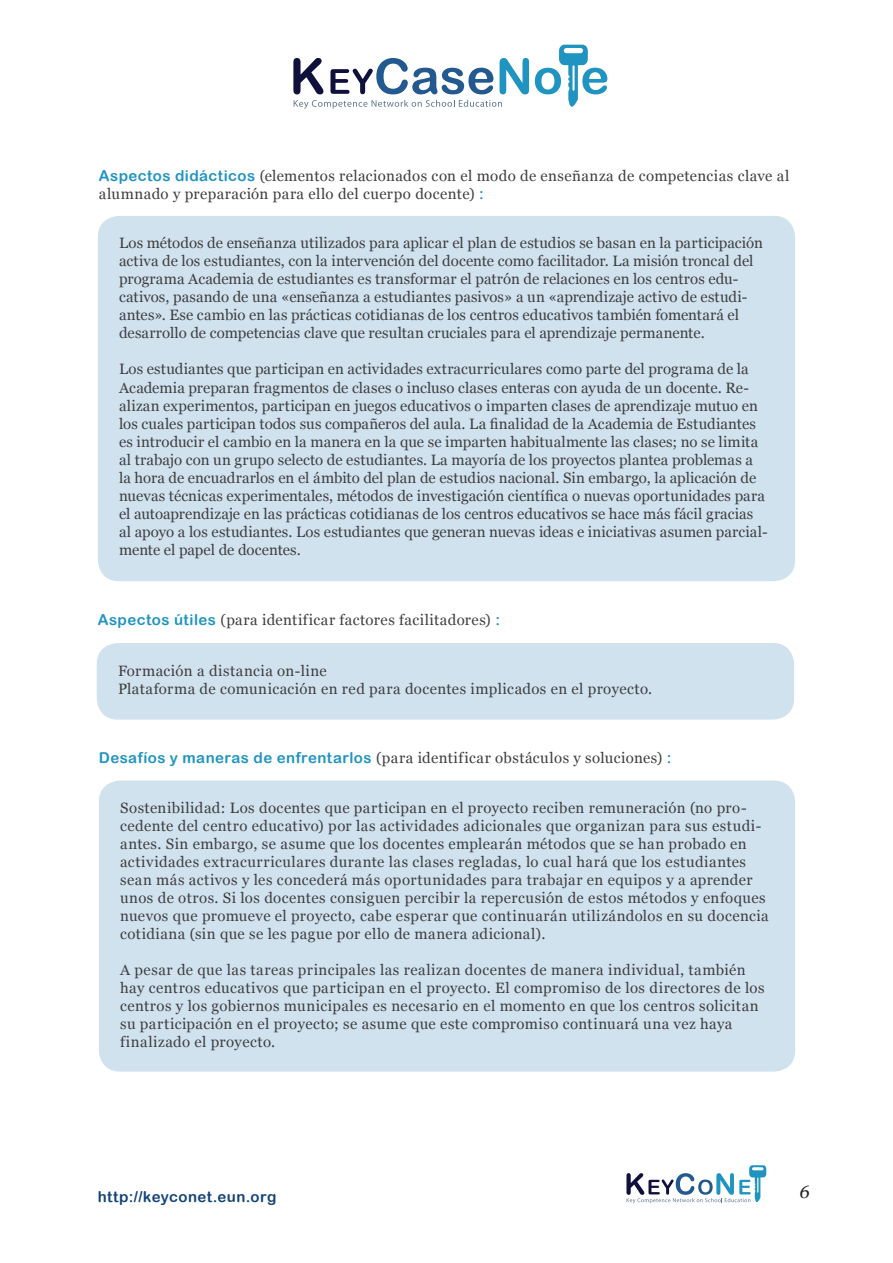
<style>
.page{position:relative;width:893px;height:1263px;background:#fff}
.page>*{position:absolute;margin:0;border:0;box-sizing:border-box;transform-origin:0 0}
.t1{font:italic 18px "Georgia";color:#231f20}
.courant{font:15px/18px "Georgia";letter-spacing:.015em;color:#3e3e3f}
.t2{font:15px "Arial Rounded MT Bold";letter-spacing:.03em;color:#144477}
.s1{font-family:"Arial Rounded MT Bold";color:#2094c0}
</style>
<div class="page">
<svg style="left:626px;top:1165px;width:140px;height:38px"></svg>
<svg style="left:293px;top:58px;width:30px;height:36px"></svg>
<svg style="left:294px;top:100px;width:208px;height:9px"></svg>
<svg style="left:330px;top:58px;width:163px;height:36px"></svg>
<svg style="left:500px;top:58px;width:29px;height:36px"></svg>
<svg style="left:535px;top:45px;width:72px;height:62px"></svg>
<div style="left:98px;top:216px;width:697px;height:365px;background:#d1e2ef;border-radius:21px"></div>
<div style="left:97px;top:643px;width:697px;height:77px;background:#d1e2ef;border-radius:21px"></div>
<div style="left:99px;top:780px;width:696px;height:291px;background:#d1e2ef;border-radius:21px"></div>
<p class="courant" style="left:99px;top:167px;width:692px"><span class="s1">Aspectos didácticos</span> (elementos relacionados con el modo de enseñanza de competencias clave al alumnado y preparación para ello del cuerpo docente) <span class="s1">:</span></p>
<p class="courant" style="left:119px;top:235px;width:645px">Los métodos de enseñanza utilizados para aplicar el plan de estudios se basan en la participación activa de los estudiantes, con la intervención del docente como facilitador. La misión troncal del programa Academia de estudiantes es transformar el patrón de relaciones en los centros edu&shy;cativos, pasando de una «enseñanza a estudiantes pasivos» a un «aprendizaje activo de estudi&shy;antes». Ese cambio en las prácticas cotidianas de los centros educativos también fomentará el desarrollo de competencias clave que resultan cruciales para el aprendizaje permanente.</p>
<p class="courant" style="left:119px;top:361px;width:650px">Los estudiantes que participan en actividades extracurriculares como parte del programa de la Academia preparan fragmentos de clases o incluso clases enteras con ayuda de un docente. Re&shy;alizan experimentos, participan en juegos educativos o imparten clases de aprendizaje mutuo en los cuales participan todos sus compañeros del aula. La finalidad de la Academia de Estudiantes es introducir el cambio en la manera en la que se imparten habitualmente las clases; no se limita al trabajo con un grupo selecto de estudiantes. La mayoría de los proyectos plantea problemas a la hora de encuadrarlos en el ámbito del plan de estudios nacional. Sin embargo, la aplicación de nuevas técnicas experimentales, métodos de investigación científica o nuevas oportunidades para el autoaprendizaje en las prácticas cotidianas de los centros educativos se hace más fácil gracias al apoyo a los estudiantes. Los estudiantes que generan nuevas ideas e iniciativas asumen parcial&shy;mente el papel de docentes.</p>
<p class="courant" style="left:98px;top:611px;width:404px"><span class="s1">Aspectos útiles</span> (para identificar factores facilitadores) <span class="s1">:</span></p>
<p class="courant" style="left:118px;top:662px;width:210px">Formación a distancia on-line</p>
<p class="courant" style="left:118px;top:680px;width:536px">Plataforma de comunicación en red para docentes implicados en el proyecto.</p>
<p class="courant" style="left:99px;top:749px;width:574px"><span class="s1">Desafíos y maneras de enfrentarlos</span> (para identificar obstáculos y soluciones) <span class="s1">:</span></p>
<p class="courant" style="left:120px;top:799px;width:650px">Sostenibilidad: Los docentes que participan en el proyecto reciben remuneración (no pro&shy;cedente del centro educativo) por las actividades adicionales que organizan para sus estudi&shy;antes. Sin embargo, se asume que los docentes emplearán métodos que se han probado en actividades extracurriculares durante las clases regladas, lo cual hará que los estudiantes sean más activos y les concederá más oportunidades para trabajar en equipos y a aprender unos de otros. Si los docentes consiguen percibir la repercusión de estos métodos y enfoques nuevos que promueve el proyecto, cabe esperar que continuarán utilizándolos en su docencia cotidiana (sin que se les pague por ello de manera adicional).</p>
<p class="courant" style="left:120px;top:961px;width:646px">A pesar de que las tareas principales las realizan docentes de manera individual, también hay centros educativos que participan en el proyecto. El compromiso de los directores de los centros y los gobiernos municipales es necesario en el momento en que los centros solicitan su participación en el proyecto; se asume que este compromiso continuará una vez haya finalizado el proyecto.</p>
<p class="t2" style="left:98px;top:1188px;width:180px">http://keyconet.eun.org</p>
<p class="t1" style="left:799px;top:1180px;width:12px">6</p>
</div>
